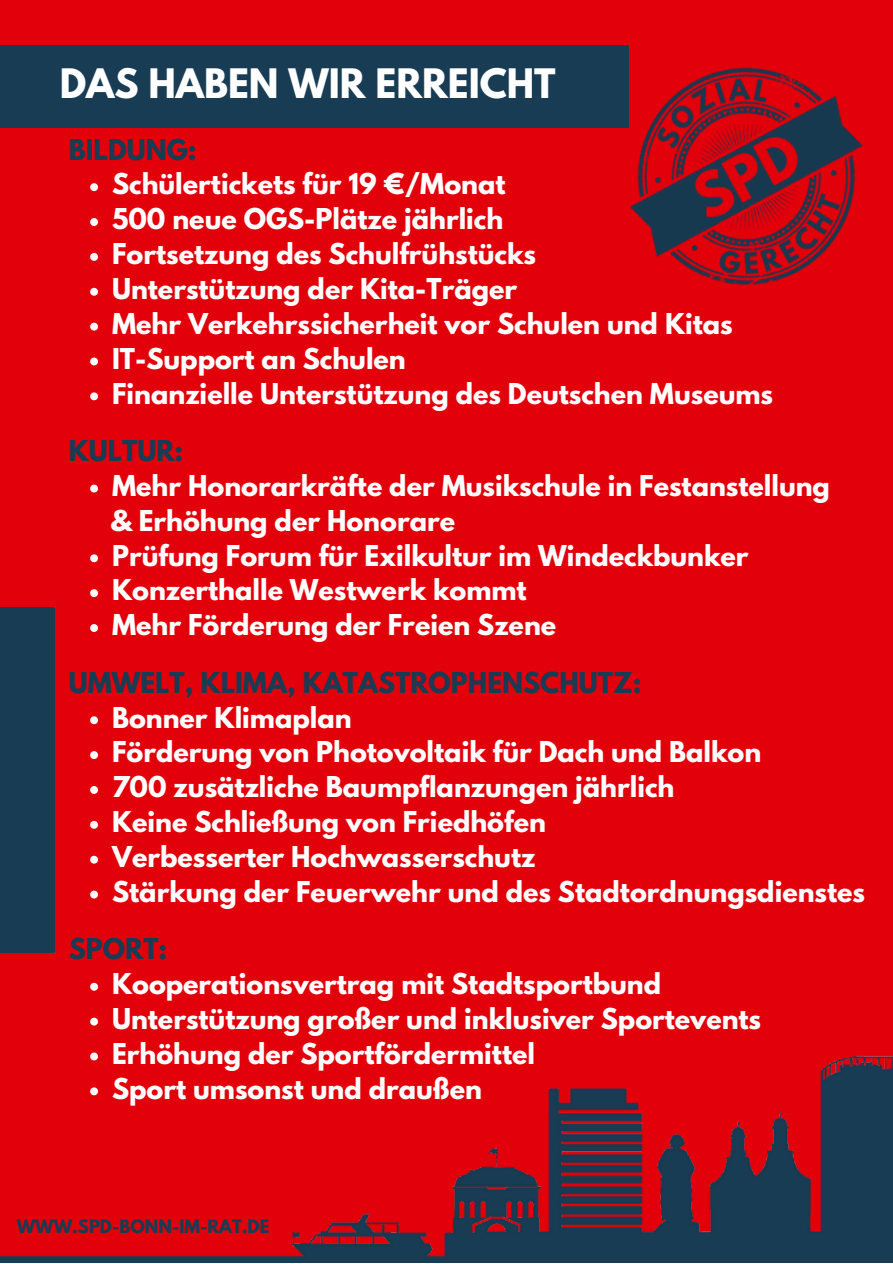
<style>
.page{position:relative;width:893px;height:1264px;background:#fff}
.page>*{position:absolute;margin:0;border:0;box-sizing:border-box;transform-origin:0 0}
.t1{font:700 36px "League Spartan";color:#fff}
.t2{font:700 25.5px/34.8px "League Spartan";color:#fff}
.t3{font:700 25.5px "League Spartan";color:#183c53}
.t4{font:700 16.5px "League Spartan";color:#183c53}
</style>
<div class="page">
<div style="left:0;top:0;width:892px;height:1262px;background:#e2000a"></div>
<div style="left:0;top:45px;width:628px;height:82px;background:#183c53"></div>
<div style="left:0;top:607px;width:55px;height:345px;background:#183c53"></div>
<svg style="left:90px;top:183px;width:8px;height:8px"></svg>
<svg style="left:90px;top:218px;width:8px;height:8px"></svg>
<svg style="left:90px;top:253px;width:8px;height:8px"></svg>
<svg style="left:90px;top:288px;width:8px;height:8px"></svg>
<svg style="left:90px;top:323px;width:8px;height:7px"></svg>
<svg style="left:90px;top:357px;width:8px;height:8px"></svg>
<svg style="left:90px;top:392px;width:8px;height:8px"></svg>
<svg style="left:90px;top:484px;width:8px;height:8px"></svg>
<svg style="left:90px;top:554px;width:8px;height:8px"></svg>
<svg style="left:90px;top:589px;width:8px;height:8px"></svg>
<svg style="left:90px;top:624px;width:8px;height:8px"></svg>
<svg style="left:90px;top:716px;width:8px;height:8px"></svg>
<svg style="left:90px;top:751px;width:8px;height:8px"></svg>
<svg style="left:90px;top:786px;width:8px;height:8px"></svg>
<svg style="left:90px;top:820px;width:8px;height:8px"></svg>
<svg style="left:90px;top:855px;width:8px;height:8px"></svg>
<svg style="left:90px;top:890px;width:8px;height:8px"></svg>
<img style="left:599px;top:45px;width:264px;height:240px">
<img style="left:0;top:952px;width:892px;height:310px">
<h1 class="t1" style="left:60px;top:66px;width:497px">DAS HABEN WIR ERREICHT</h1>
<p class="t3" style="left:69px;top:137px;width:129px">BILDUNG:</p>
<p class="t2" style="left:112px;top:170px;width:662px">Schülertickets für 19 €/Monat<br>500 neue OGS-Plätze jährlich<br>Fortsetzung des Schulfrühstücks<br>Unterstützung der Kita-Träger<br>Mehr Verkehrssicherheit vor Schulen und Kitas IT-Support an Schulen<br>Finanzielle Unterstützung des Deutschen Museums</p>
<p class="t3" style="left:69px;top:438px;width:116px">KULTUR:</p>
<p class="t2" style="left:112px;top:471px;width:719px">Mehr Honorarkräfte der Musikschule in Festanstellung</p>
<p class="t2" style="left:110px;top:506px;width:346px">&amp; Erhöhung der Honorare</p>
<p class="t2" style="left:112px;top:541px;width:638px">Prüfung Forum für Exilkultur im Windeckbunker<br>Konzerthalle Westwerk kommt<br>Mehr Förderung der Freien Szene</p>
<p class="t3" style="left:69px;top:669px;width:574px">UMWELT, KLIMA, KATASTROPHENSCHUTZ:</p>
<p class="t2" style="left:112px;top:703px;width:754px">Bonner Klimaplan<br>Förderung von Photovoltaik für Dach und Balkon<br>700 zusätzliche Baumpflanzungen jährlich<br>Keine Schließung von Friedhöfen<br>Verbesserter Hochwasserschutz<br>Stärkung der Feuerwehr und des Stadtordnungsdienstes</p>
<p class="t3" style="left:69px;top:936px;width:100px">SPORT:</p>
<p class="t2" style="left:112px;top:969px;width:650px">Kooperationsvertrag mit Stadtsportbund Unterstützung großer und inklusiver Sportevents Erhöhung der Sportfördermittel<br>Sport umsonst und draußen</p>
<p class="t4" style="left:17px;top:1218px;width:254px">WWW.SPD-BONN-IM-RAT.DE</p>
</div>
